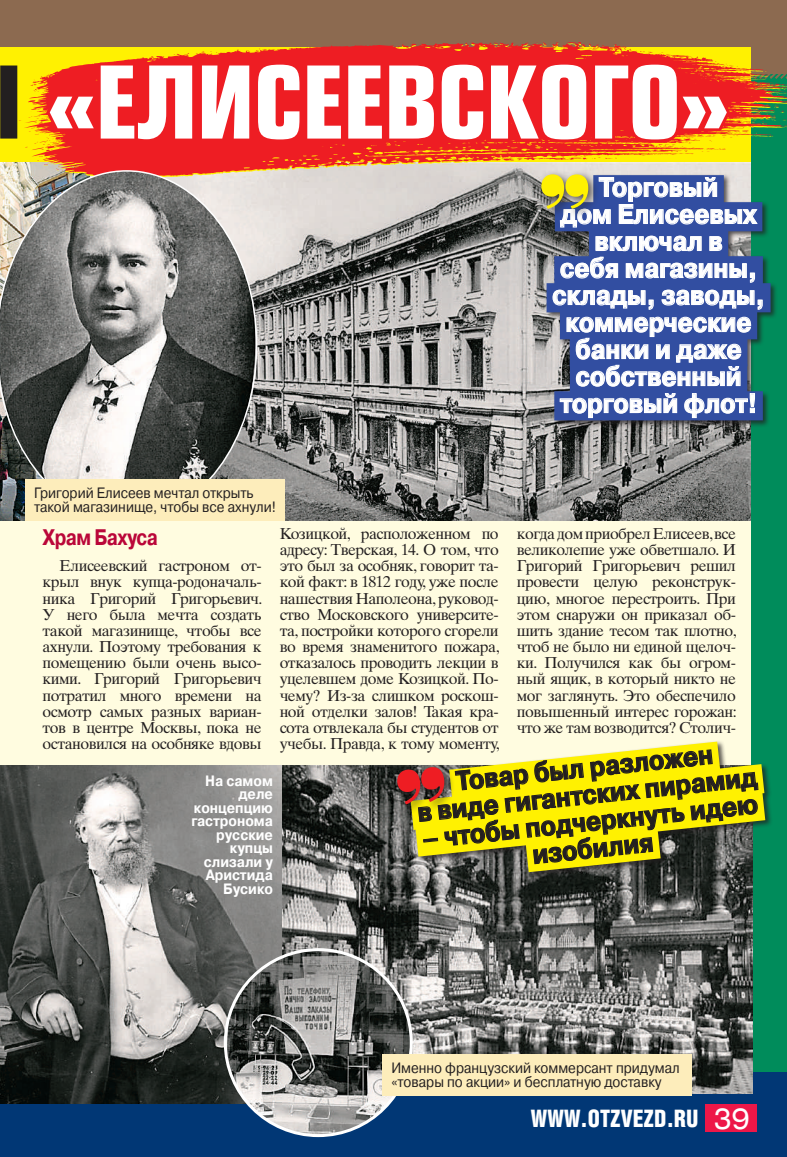
<style>
.page{position:relative;width:787px;height:1157px;background:#008c5b}
.page>*{position:absolute;margin:0;border:0;box-sizing:border-box;transform-origin:0 0}
.t1{font:700 97.5px "Europe Cond";letter-spacing:-.01em;color:#fff}
.t2{font:700 27px/27px "Pragmatica";color:#fff;text-align:center;scale:.9 1}
.t3{font:700 27px/27px "Pragmatica";color:#231f20;text-align:center;scale:.9 1}
.t4{font:900 24.15px "Helios Cond";color:#fff;scale:.92 1}
.t5{font:700 22.5px "Pragmatica";letter-spacing:-.03em;color:#ba0639;scale:.81 1}
.t6{font:15.75px/16.2px "Times Ten LTCYR";letter-spacing:-.03em;color:#231f20;text-align:justify}
.t7{font:15px/13.5px "Pragmatica";color:#231f20;scale:.9 1}
.t8{font:700 15px/13.5px "Pragmatica";color:#fff;text-align:right;scale:.9 1}
.s1{font-family:"Helios Ext";font-weight:400;font-size:28.65px}
</style>
<div class="page">
<div style="left:0;top:0;width:787px;height:47px;background:#8c6a50"></div>
<div style="left:0;top:1071px;width:787px;height:86px;background:#013775"></div>
<div style="left:705px;top:1104px;width:52px;height:28px;background:#ed1748"></div>
<img style="left:183px;top:179px;width:567px;height:342px">
<div style="left:0;top:521px;width:750px;height:572px;background:#fffce0"></div>
<div style="left:0;top:47px;width:750px;height:115px;background:#fff101"></div>
<svg style="left:18px;top:42px;width:769px;height:135px"></svg>
<svg style="left:43px;top:41px;width:690px;height:123px;background:#eb3722"></svg>
<img style="left:281px;top:765px;width:471px;height:328px">
<svg style="left:385px;top:773px;width:386px;height:101px"></svg>
<div style="left:392px;top:762px;width:63px;height:52px;background:#231f20;opacity:.75"></div>
<svg style="left:397px;top:724px;width:362px;height:179px"></svg>
<div style="left:545px;top:174px;width:233px;height:254px;background:#231f20;opacity:.75"></div>
<div style="left:555px;top:202px;width:207px;height:29px;background:#324ea1"></div>
<div style="left:589px;top:229px;width:139px;height:29px;background:#324ea1"></div>
<div style="left:554px;top:256px;width:209px;height:29px;background:#324ea1"></div>
<div style="left:546px;top:283px;width:224px;height:29px;background:#324ea1"></div>
<div style="left:554px;top:391px;width:208px;height:29px;background:#324ea1"></div>
<svg style="left:559px;top:235px;width:196px;height:48px"></svg>
<svg style="left:552px;top:289px;width:211px;height:129px"></svg>
<div style="left:536px;top:170px;width:63px;height:49px;background:#231f20;opacity:.75"></div>
<svg style="left:541px;top:174px;width:217px;height:54px"></svg>
<svg style="left:0;top:170px;width:257px;height:350px;background:#858480"></svg>
<img style="left:0;top:765px;width:281px;height:338px">
<div style="left:26px;top:479px;width:259px;height:41px;background:#fdedbb"></div>
<img style="left:225px;top:949px;width:186px;height:186px;border-radius:93px">
<div style="left:383px;top:1054px;width:309px;height:41px;background:#fdedbb"></div>
<h1 class="t1" style="left:46px;top:38px;width:685px">«Елисеевского»</h1>
<p class="t7" style="left:34px;top:486px;width:270px">Григорий Елисеев мечтал открыть такой магазинище, чтобы все ахнули!</p>
<h2 class="t2" style="left:552px;top:174px;width:238px">Торговый<br>дом Елисеевых включал в<br>себя магазины, склады, заводы, коммерческие банки и даже собственный торговый флот!</h2>
<p class="t6" style="left:280px;top:525px;width:221px">Козицкой, расположенном по адресу: Тверская, 14. О том, что это был за особняк, говорит та&shy;кой факт: в 1812 году, уже после нашествия Наполеона, руковод&shy;ство Московского университе&shy;та, постройки которого сгорели во время знаменитого пожара, отказалось проводить лекции в уцелевшем доме Козицкой. По&shy;чему? Из-за слишком роскош&shy;ной отделки залов! Такая кра&shy;сота отвлекала бы студентов от учебы. Правда, к тому моменту,</p>
<p class="t6" style="left:517px;top:525px;width:221px">когда дом приобрел Елисеев, все великолепие уже обветшало. И Григорий Григорьевич решил провести целую реконструк&shy;цию, многое перестроить. При этом снаружи он приказал об&shy;шить здание тесом так плотно, чтоб не было ни единой щелоч&shy;ки. Получился как бы огром&shy;ный ящик, в который никто не мог заглянуть. Это обеспечило повышенный интерес горожан: что же там возводится? Столич-</p>
<h3 class="t5" style="left:43px;top:524px;width:144px">Храм Бахуса</h3>
<p class="t6" style="left:43px;top:557px;width:221px;text-indent:17px">Елисеевский гастроном от&shy;крыл внук купца-родоначаль&shy;ника Григорий Григорьевич.<br>У него была мечта создать такой магазинище, чтобы все ахнули. Поэтому требования к помещению были очень высо&shy;кими. Григорий Григорьевич потратил много времени на осмотр самых разных вариан&shy;тов в центре Москвы, пока не остановился на особняке вдовы</p>
<h2 class="t3" style="left:413px;top:772px;width:381px;rotate:-6deg">Товар был разложен<br>в виде гигантских пирамид</h2>
<p class="t8" style="left:191px;top:773px;width:92px">На самом деле концепцию гастронома русские купцы слизали у<br>Аристида<br>Бусико</p>
<h2 class="t3" style="left:421px;top:825px;width:376px;rotate:-6deg">– чтобы подчеркнуть идею изобилия</h2>
<p class="t7" style="left:391px;top:1061px;width:322px">Именно французский коммерсант придумал «товары по акции» и бесплатную доставку</p>
<h3 class="t4" style="left:530px;top:1104px;width:239px">WWW.OTZVEZD.RU <span class="s1">39</span></h3>
</div>
